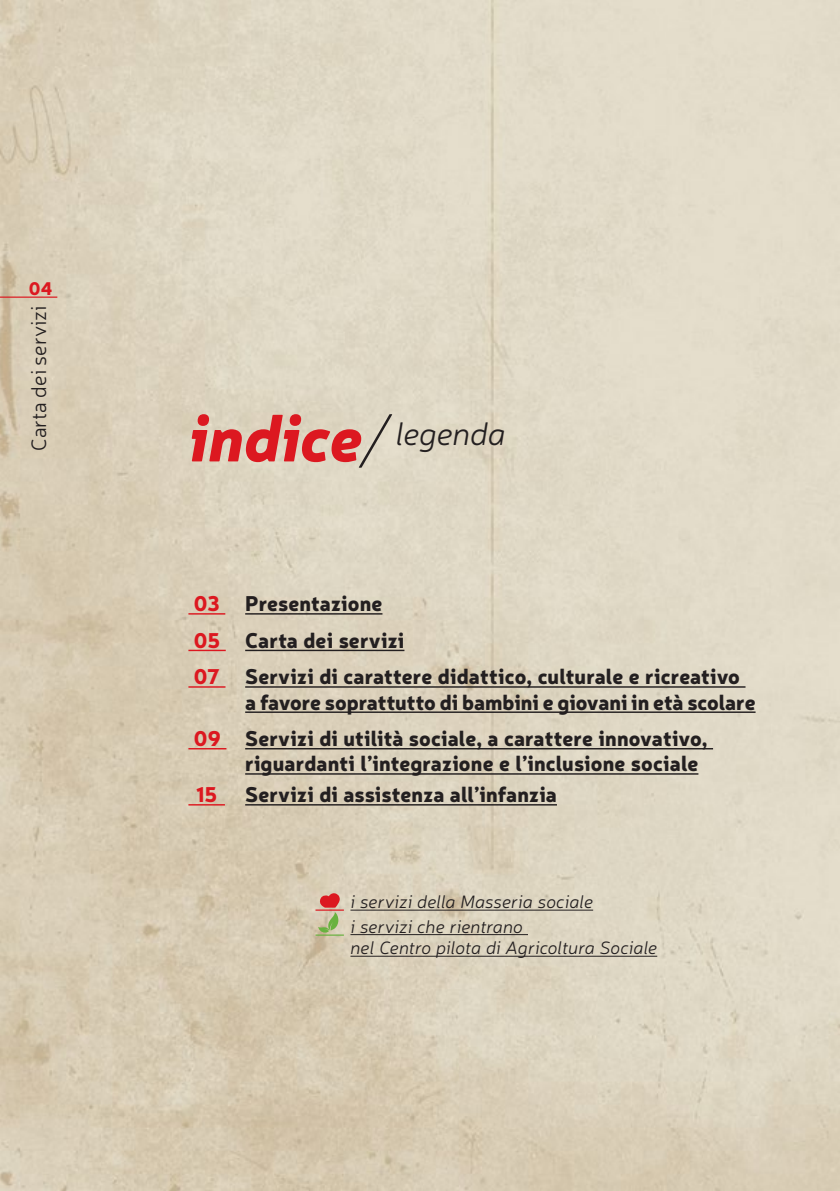
<style>
.page{position:relative;width:840px;height:1191px;background:#fff}
.page>*{position:absolute;margin:0;border:0;box-sizing:border-box;transform-origin:0 0}
.t1{font:italic 300 32px "Neris";letter-spacing:-.005em;color:#231f20}
.t2{font:900 21px/25.2px "Neris";letter-spacing:.005em;color:#231f20}
.t3{font:300 21px "Neris";letter-spacing:.005em;color:#231f20}
.t4{font:900 21px "Neris";color:#dc1820}
.t5{font:italic 300 18px "Neris";letter-spacing:.005em;color:#231f20}
.t6{font:900 18px "Neris";color:#dc1820}
.s1{font-weight:900;font-size:64px;color:#dc1820}
.s2{font-weight:100;font-size:64px}
.s3{color:#dc1820}
</style>
<div class="page">
<img style="left:0;top:0;width:839px;height:1191px">
<hr style="left:0;top:296px;width:57px;height:2px;background:#dc1820">
<hr style="left:188px;top:613px;width:37px;height:1px;background:#dc1820">
<hr style="left:245px;top:613px;width:137px;height:1px;background:#231f20">
<hr style="left:188px;top:649px;width:38px;height:2px;background:#dc1820">
<hr style="left:245px;top:649px;width:159px;height:2px;background:#231f20">
<hr style="left:188px;top:686px;width:37px;height:1px;background:#dc1820">
<hr style="left:245px;top:686px;width:500px;height:1px;background:#231f20">
<hr style="left:245px;top:711px;width:510px;height:2px;background:#231f20">
<hr style="left:188px;top:748px;width:38px;height:1px;background:#dc1820">
<hr style="left:245px;top:748px;width:467px;height:1px;background:#231f20">
<hr style="left:245px;top:773px;width:453px;height:1px;background:#231f20">
<hr style="left:188px;top:804px;width:37px;height:1px;background:#dc1820">
<hr style="left:245px;top:804px;width:311px;height:1px;background:#231f20">
<hr style="left:350px;top:909px;width:243px;height:1px;background:#231f20">
<hr style="left:350px;top:934px;width:177px;height:1px;background:#231f20">
<hr style="left:350px;top:956px;width:307px;height:1px;background:#231f20">
<svg style="left:315px;top:893px;width:29px;height:42px"></svg>
<p class="t6" style="left:29px;top:275px;width:25px">04</p>
<p class="t3" style="left:26px;top:451px;width:147px;rotate:-90deg">Carta dei servizi</p>
<p class="t1" style="left:188px;top:414px;width:318px"><span class="s1">indice</span><span class="s2">/</span> legenda</p>
<p class="t2" style="left:194px;top:590px;width:190px"><span class="s3">03</span> Presentazione</p>
<p class="t2" style="left:194px;top:626px;width:212px"><span class="s3">05</span> Carta dei servizi</p>
<p class="t2" style="left:194px;top:663px;width:547px"><span class="s3">07</span> Servizi di carattere didattico, culturale e ricreativo</p>
<p class="t2" style="left:245px;top:688px;width:511px">a favore soprattutto di bambini e giovani in età scolare</p>
<p class="t2" style="left:245px;top:725px;width:463px;text-indent:-51px"><span class="s3">09</span> Servizi di utilità sociale, a carattere innovativo, riguardanti l’integrazione e l’inclusione sociale</p>
<p class="t4" style="left:196px;top:779px;width:23px">15</p>
<p class="t2" style="left:245px;top:781px;width:313px">Servizi di assistenza all’infanzia</p>
<p class="t5" style="left:350px;top:890px;width:244px">i servizi della Masseria sociale</p>
<p class="t5" style="left:350px;top:914px;width:174px">i servizi che rientrano</p>
<p class="t5" style="left:350px;top:936px;width:308px">nel Centro pilota di Agricoltura Sociale</p>
</div>
